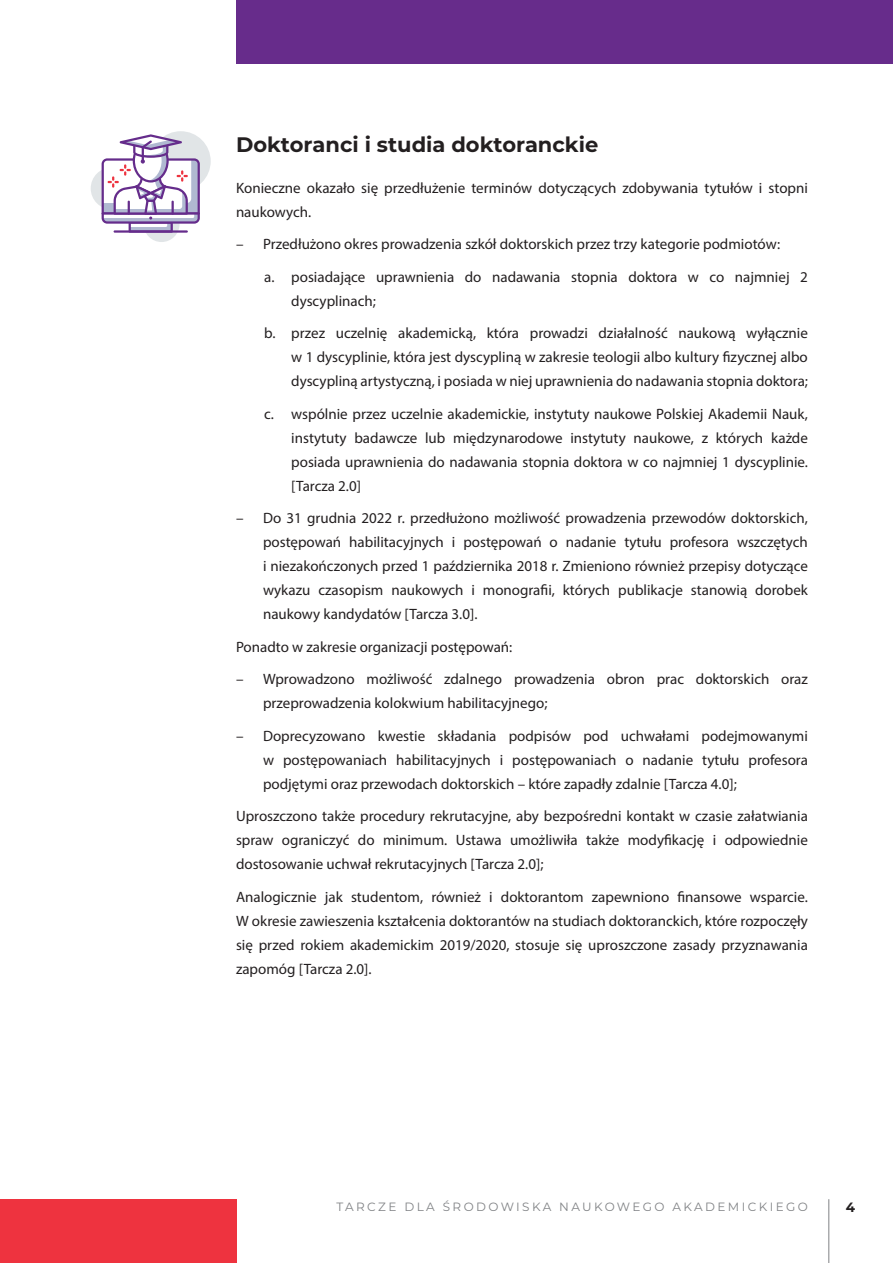
<style>
.page{position:relative;width:893px;height:1263px;background:#fff}
.page>*{position:absolute;margin:0;border:0;box-sizing:border-box;transform-origin:0 0}
.t1{font:700 21px "Montserrat";color:#231f20}
.t2{font:15px/24px "Myriad Pro";color:#231f20}
.t3{font:700 13.5px "Montserrat";color:#231f20}
.t4{font:12px "Montserrat";letter-spacing:.2em;color:#808285}
</style>
<div class="page">
<div style="left:236px;top:0;width:657px;height:64px;background:#672c8b"></div>
<div style="left:0;top:1199px;width:236px;height:64px;background:#ee333f"></div>
<hr style="left:828px;top:1199px;width:1px;height:64px;background:#808285">
<div style="left:91px;top:167px;width:42px;height:42px;background:#e1e5e7;border-radius:50%"></div>
<div style="left:144px;top:206px;width:36px;height:36px;background:#e1e5e7;border-radius:50%"></div>
<div style="left:151px;top:131px;width:60px;height:60px;background:#e1e5e7;border-radius:50%"></div>
<svg style="left:102px;top:134px;width:98px;height:99px"></svg>
<h1 class="t1" style="left:236px;top:129px;width:364px">Doktoranci i studia doktoranckie</h1>
<p class="t2" style="left:236px;top:175px;width:573px">Konieczne okazało się przedłużenie terminów dotyczących zdobywania tytułów i stopni naukowych.</p>
<p class="t2" style="left:264px;top:228px;width:545px;line-height:32.5px;text-indent:-28px">– Przedłużono okres prowadzenia szkół doktorskich przez trzy kategorie podmiotów:<br>a. posiadające uprawnienia do nadawania stopnia doktora w co najmniej 2</p>
<p class="t2" style="left:264px;top:284px;width:545px;line-height:32.5px;text-indent:27px">dyscyplinach;<br>b. przez uczelnię akademicką, która prowadzi działalność naukową wyłącznie</p>
<p class="t2" style="left:291px;top:345px;width:518px">w 1 dyscyplinie, która jest dyscypliną w zakresie teologii albo kultury fizycznej albo dyscypliną artystyczną, i posiada w niej uprawnienia do nadawania stopnia doktora;</p>
<p class="t2" style="left:291px;top:401px;width:518px;text-align:justify;text-indent:-27px">c. wspólnie przez uczelnie akademickie, instytuty naukowe Polskiej Akademii Nauk, instytuty badawcze lub międzynarodowe instytuty naukowe, z których każde posiada uprawnienia do nadawania stopnia doktora w co najmniej 1 dyscyplinie. [Tarcza 2.0]</p>
<p class="t2" style="left:263px;top:506px;width:546px;text-align:justify;text-indent:-27px">– Do 31 grudnia 2022 r. przedłużono możliwość prowadzenia przewodów doktorskich, postępowań habilitacyjnych i postępowań o nadanie tytułu profesora wszczętych i niezakończonych przed 1 października 2018 r. Zmieniono również przepisy dotyczące wykazu czasopism naukowych i monografii, których publikacje stanowią dorobek naukowy kandydatów [Tarcza 3.0].</p>
<p class="t2" style="left:236px;top:634px;width:278px">Ponadto w zakresie organizacji postępowań:</p>
<p class="t2" style="left:263px;top:667px;width:546px;text-indent:-27px">– Wprowadzono możliwość zdalnego prowadzenia obron prac doktorskich oraz przeprowadzenia kolokwium habilitacyjnego;</p>
<p class="t2" style="left:263px;top:723px;width:546px;text-align:justify;text-indent:-27px">– Doprecyzowano kwestie składania podpisów pod uchwałami podejmowanymi w postępowaniach habilitacyjnych i postępowaniach o nadanie tytułu profesora podjętymi oraz przewodach doktorskich – które zapadły zdalnie [Tarcza 4.0];</p>
<p class="t2" style="left:236px;top:804px;width:573px;text-align:justify">Uproszczono także procedury rekrutacyjne, aby bezpośredni kontakt w czasie załatwiania spraw ograniczyć do minimum. Ustawa umożliwiła także modyfikację i odpowiednie dostosowanie uchwał rekrutacyjnych [Tarcza 2.0];</p>
<p class="t2" style="left:236px;top:884px;width:573px;text-align:justify">Analogicznie jak studentom, również i doktorantom zapewniono finansowe wsparcie.<br>W okresie zawieszenia kształcenia doktorantów na studiach doktoranckich, które rozpoczęły się przed rokiem akademickim 2019/2020, stosuje się uproszczone zasady przyznawania zapomóg [Tarcza 2.0].</p>
<p class="t4" style="left:336px;top:1198px;width:473px">TARCZE DLA ŚRODOWISKA NAUKOWEGO AKADEMICKIEGO</p>
<p class="t3" style="left:846px;top:1198px;width:11px">4</p>
</div>
